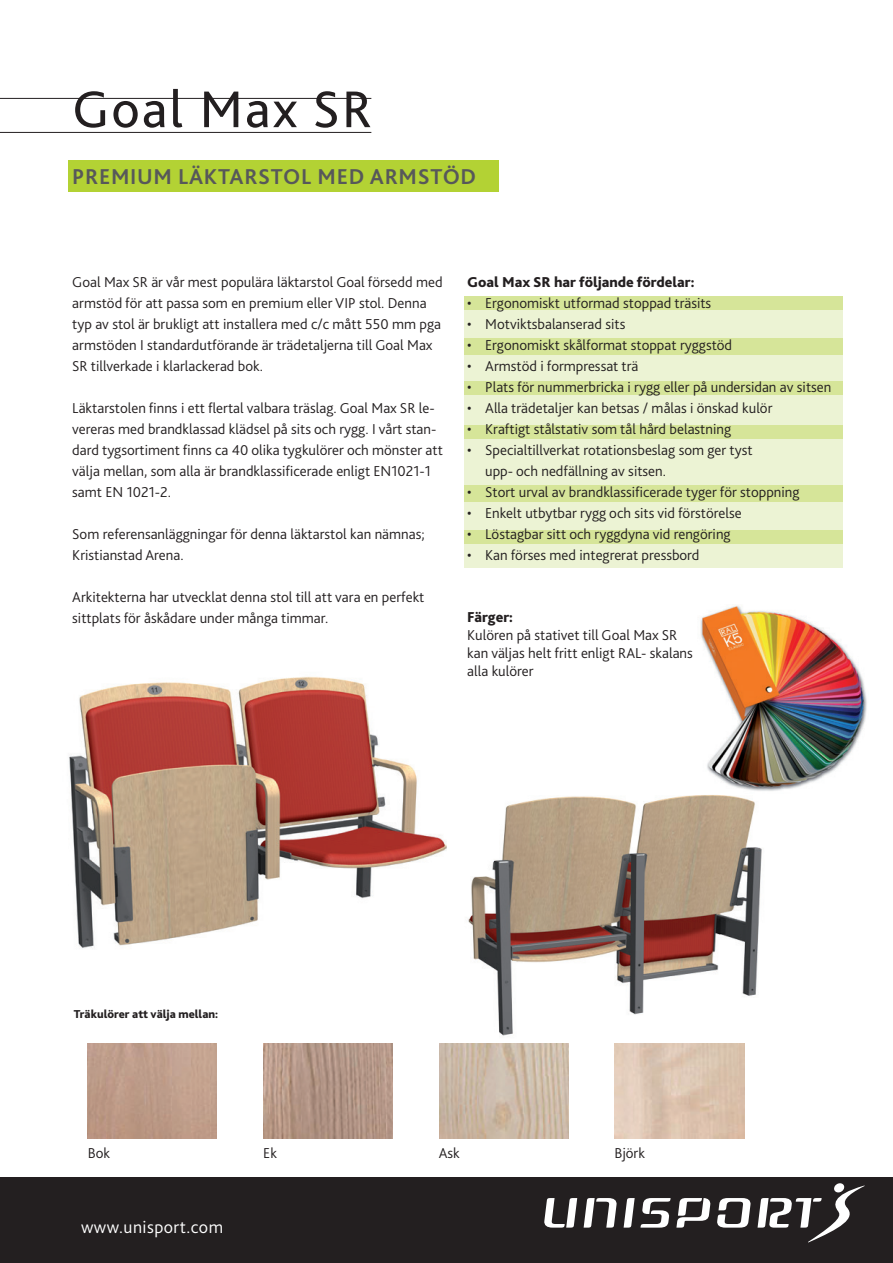
<style>
.page{position:relative;width:893px;height:1263px;background:#fff}
.page>*{position:absolute;margin:0;border:0;box-sizing:border-box;transform-origin:0 0}
.t1{font:54px "Bliss 2";letter-spacing:.04em;color:#231f20}
.t2{font:700 22.5px "Bliss 2";letter-spacing:.03em;color:#57585a}
.t3{font:300 18px "Bliss 2";letter-spacing:.025em;color:#fff}
.text{font:300 15px/21px "Bliss 2";color:#231f20}
.text-2{font:800 15px "Bliss 2";color:#231f20}
.text-3{font:800 12px "Bliss 2";color:#231f20}
</style>
<div class="page">
<img style="left:446px;top:795px;width:316px;height:298px">
<img style="left:700px;top:605px;width:167px;height:186px">
<div style="left:465px;top:310px;width:378px;height:258px;background:#ecf3d4"></div>
<div style="left:465px;top:338px;width:378px;height:17px;background:#d6e599"></div>
<div style="left:465px;top:381px;width:378px;height:14px;background:#d6e599"></div>
<div style="left:465px;top:296px;width:378px;height:14px;background:#d6e599"></div>
<div style="left:68px;top:161px;width:431px;height:31px;background:#b3d234"></div>
<div style="left:0;top:1178px;width:893px;height:85px;background:#231f20"></div>
<svg style="left:544px;top:1183px;width:321px;height:59px"></svg>
<hr style="left:0;top:98px;width:371px;height:1px;background:#231f20">
<hr style="left:0;top:132px;width:371px;height:1px;background:#231f20">
<img style="left:263px;top:1043px;width:130px;height:95px">
<img style="left:439px;top:1043px;width:129px;height:95px">
<img style="left:615px;top:1043px;width:129px;height:95px">
<div style="left:465px;top:425px;width:378px;height:13px;background:#d6e599"></div>
<div style="left:465px;top:485px;width:378px;height:17px;background:#d6e599"></div>
<div style="left:465px;top:530px;width:378px;height:13px;background:#d6e599"></div>
<img style="left:69px;top:676px;width:377px;height:272px">
<p class="t1" style="left:72px;top:76px;width:301px">Goal Max SR</p>
<p class="t2" style="left:72px;top:163px;width:405px">PREMIUM LÄKTARSTOL MED ARMSTÖD</p>
<p class="text" style="left:72px;top:271px;width:372px">Goal Max SR är vår mest populära läktarstol Goal försedd med armstöd för att passa som en premium eller VIP stol. Denna typ av stol är brukligt att installera med c/c mått 550 mm pga armstöden I standardutförande är trädetaljerna till Goal Max</p>
<p class="text" style="left:72px;top:355px;width:192px">SR tillverkade i klarlackerad bok.</p>
<p class="text" style="left:72px;top:397px;width:372px">Läktarstolen finns i ett flertal valbara träslag. Goal Max SR le&shy;vereras med brandklassad klädsel på sits och rygg. I vårt stan&shy;dard tygsortiment finns ca 40 olika tygkulörer och mönster att välja mellan, som alla är brandklassificerade enligt EN1021-1 samt EN 1021-2.</p>
<p class="text" style="left:72px;top:523px;width:354px">Som referensanläggningar för denna läktarstol kan nämnas;<br>Kristianstad Arena.</p>
<p class="text" style="left:72px;top:586px;width:354px">Arkitekterna har utvecklat denna stol till att vara en perfekt sittplats för åskådare under många timmar.</p>
<p class="text-2" style="left:467px;top:273px;width:229px">Goal Max SR har följande fördelar:</p>
<p class="text" style="left:467px;top:292px;width:246px">• Ergonomiskt utformad stoppad träsits</p>
<p class="text" style="left:467px;top:313px;width:160px">• Motviktsbalanserad sits</p>
<p class="text" style="left:467px;top:334px;width:267px">• Ergonomiskt skålformat stoppat ryggstöd</p>
<p class="text" style="left:467px;top:355px;width:173px">• Armstöd i formpressat trä</p>
<p class="text" style="left:467px;top:376px;width:366px">• Plats för nummerbricka i rygg eller på undersidan av sitsen</p>
<p class="text" style="left:467px;top:397px;width:307px">• Alla trädetaljer kan betsas / målas i önskad kulör</p>
<p class="text" style="left:467px;top:418px;width:265px">• Kraftigt stålstativ som tål hård belastning</p>
<p class="text" style="left:467px;top:439px;width:287px">• Specialtillverkat rotationsbeslag som ger tyst</p>
<p class="text" style="left:485px;top:460px;width:182px">upp- och nedfällning av sitsen.</p>
<p class="text" style="left:467px;top:481px;width:334px">• Stort urval av brandklassificerade tyger för stoppning</p>
<p class="text" style="left:467px;top:502px;width:276px">• Enkelt utbytbar rygg och sits vid förstörelse</p>
<p class="text" style="left:467px;top:523px;width:265px">• Löstagbar sitt och ryggdyna vid rengöring</p>
<p class="text" style="left:467px;top:544px;width:234px">• Kan förses med integrerat pressbord</p>
<p class="text-2" style="left:467px;top:607px;width:47px">Färger:</p>
<p class="text" style="left:467px;top:624px;width:212px">Kulören på stativet till Goal Max SR</p>
<p class="text" style="left:467px;top:642px;width:227px">kan väljas helt fritt enligt RAL- skalans</p>
<p class="text" style="left:467px;top:660px;width:68px">alla kulörer</p>
<p class="text-3" style="left:74px;top:1007px;width:146px">Träkulörer att välja mellan:</p>
<p class="text" style="left:88px;top:1142px;width:24px">Bok</p>
<p class="text" style="left:263px;top:1142px;width:15px">Ek</p>
<p class="text" style="left:439px;top:1142px;width:23px">Ask</p>
<p class="text" style="left:614px;top:1142px;width:32px">Björk</p>
<p class="t3" style="left:81px;top:1216px;width:144px">www.unisport.com</p>
</div>
